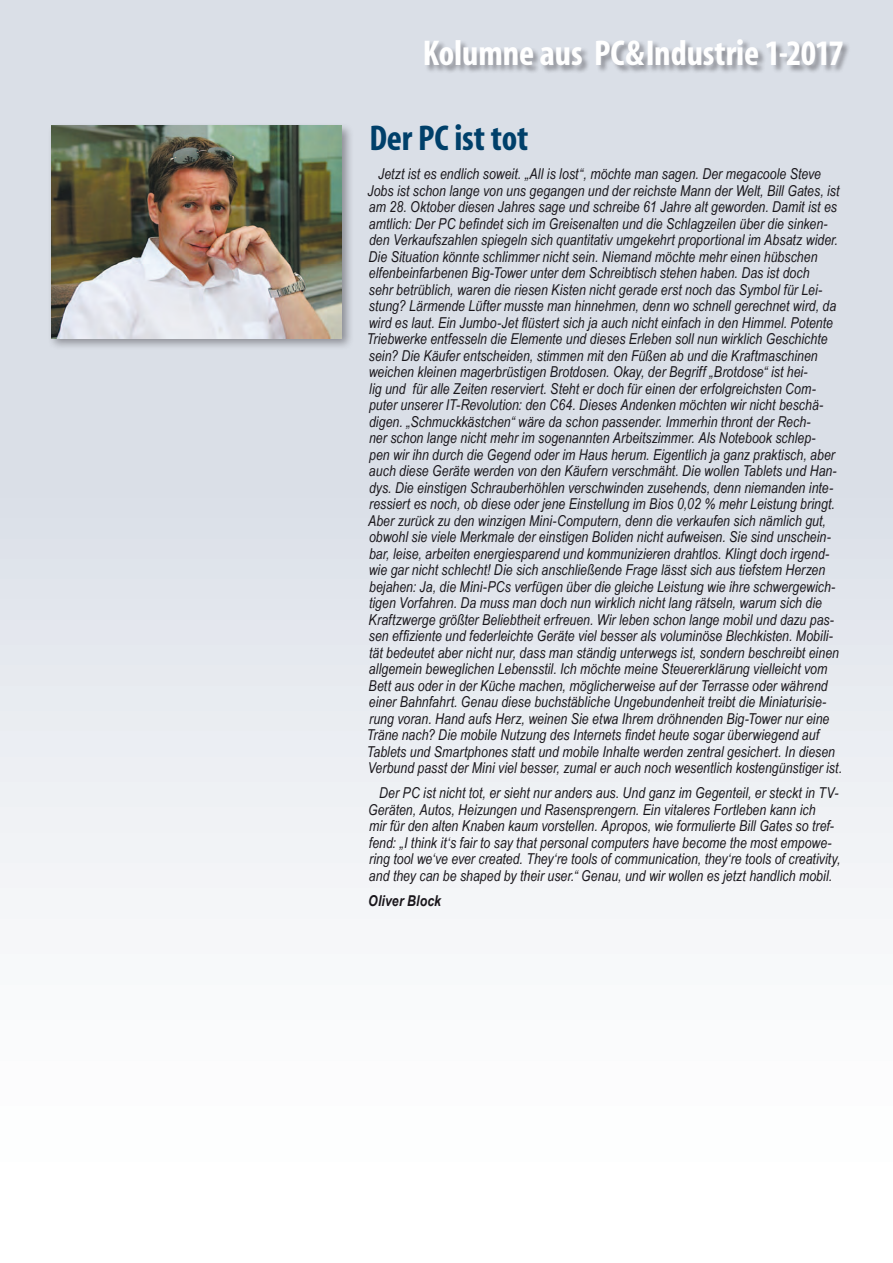
<style>
.page{position:relative;width:893px;height:1263px;background:#fff}
.page>*{position:absolute;margin:0;border:0;box-sizing:border-box;transform-origin:0 0}
.t1{font:700 condensed 36px "Myriad";letter-spacing:-.005em;color:#fff}
.t2{font:700 condensed 36px "Myriad";letter-spacing:-.005em;color:#00406a}
.t3{font:italic 15px/16.5px "Arial Narrow";letter-spacing:.005em;color:#1a171c}
.t4{font:italic 700 15px "Arial Narrow";letter-spacing:.01em;color:#1a171c}
</style>
<div class="page">
<div style="left:0;top:0;width:893px;height:1263px;background:linear-gradient(to bottom,#d0d7e1,#fff)"></div>
<div style="left:425px;top:39px;width:426px;height:35px;background:#1a171c;opacity:.4"></div>
<div style="left:47px;top:122px;width:307px;height:229px;background:#1a171c;opacity:.4"></div>
<img style="left:51px;top:126px;width:291px;height:212px">
<h1 class="t1" style="left:423px;top:35px;width:422px">Kolumne aus PC&amp;Industrie 1-2017</h1>
<h1 class="t2" style="left:369px;top:120px;width:160px">Der PC ist tot</h1>
<p class="t3" style="left:367px;top:165px;width:477px;text-indent:11px">Jetzt ist es endlich soweit. „All is lost“, möchte man sagen. Der megacoole Steve Jobs ist schon lange von uns gegangen und der reichste Mann der Welt, Bill Gates, ist am 28. Oktober diesen Jahres sage und schreibe 61 Jahre alt geworden. Damit ist es amtlich: Der PC befindet sich im Greisenalten und die Schlagzeilen über die sinken&shy;den Verkaufszahlen spiegeln sich quantitativ umgekehrt proportional im Absatz wider.<br>Die Situation könnte schlimmer nicht sein. Niemand möchte mehr einen hübschen elfenbeinfarbenen Big-Tower unter dem Schreibtisch stehen haben. Das ist doch<br>sehr betrüblich, waren die riesen Kisten nicht gerade erst noch das Symbol für Lei&shy;stung? Lärmende Lüfter musste man hinnehmen, denn wo schnell gerechnet wird, da wird es laut. Ein Jumbo-Jet flüstert sich ja auch nicht einfach in den Himmel. Potente Triebwerke entfesseln die Elemente und dieses Erleben soll nun wirklich Geschichte sein? Die Käufer entscheiden, stimmen mit den Füßen ab und die Kraftmaschinen weichen kleinen magerbrüstigen Brotdosen. Okay, der Begriff „Brotdose“ ist hei-<br>lig und für alle Zeiten reserviert. Steht er doch für einen der erfolgreichsten Com&shy;puter unserer IT-Revolution: den C64. Dieses Andenken möchten wir nicht beschä&shy;digen. „Schmuckkästchen“ wäre da schon passender. Immerhin thront der Rech-<br>ner schon lange nicht mehr im sogenannten Arbeitszimmer. Als Notebook schlep-<br>pen wir ihn durch die Gegend oder im Haus herum. Eigentlich ja ganz praktisch, aber auch diese Geräte werden von den Käufern verschmäht. Die wollen Tablets und Han&shy;dys. Die einstigen Schrauberhöhlen verschwinden zusehends, denn niemanden inte&shy;ressiert es noch, ob diese oder jene Einstellung im Bios 0,02 % mehr Leistung bringt.<br>Aber zurück zu den winzigen Mini-Computern, denn die verkaufen sich nämlich gut, obwohl sie viele Merkmale der einstigen Boliden nicht aufweisen. Sie sind unschein&shy;bar, leise, arbeiten energiesparend und kommunizieren drahtlos. Klingt doch irgend&shy;wie gar nicht schlecht! Die sich anschließende Frage lässt sich aus tiefstem Herzen bejahen: Ja, die Mini-PCs verfügen über die gleiche Leistung wie ihre schwergewich&shy;tigen Vorfahren. Da muss man doch nun wirklich nicht lang rätseln, warum sich die Kraftzwerge größter Beliebtheit erfreuen. Wir leben schon lange mobil und dazu pas&shy;sen effiziente und federleichte Geräte viel besser als voluminöse Blechkisten. Mobili&shy;tät bedeutet aber nicht nur, dass man ständig unterwegs ist, sondern beschreibt einen allgemein beweglichen Lebensstil. Ich möchte meine Steuererklärung vielleicht vom Bett aus oder in der Küche machen, möglicherweise auf der Terrasse oder während einer Bahnfahrt. Genau diese buchstäbliche Ungebundenheit treibt die Miniaturisie&shy;rung voran. Hand aufs Herz, weinen Sie etwa Ihrem dröhnenden Big-Tower nur eine Träne nach? Die mobile Nutzung des Internets findet heute sogar überwiegend auf Tablets und Smartphones statt und mobile Inhalte werden zentral gesichert. In diesen Verbund passt der Mini viel besser, zumal er auch noch wesentlich kostengünstiger ist.</p>
<p class="t3" style="left:368px;top:784px;width:474px;text-indent:11px">Der PC ist nicht tot, er sieht nur anders aus. Und ganz im Gegenteil, er steckt in TV-Geräten, Autos, Heizungen und Rasensprengern. Ein vitaleres Fortleben kann ich<br>mir für den alten Knaben kaum vorstellen. Apropos, wie formulierte Bill Gates so tref&shy;fend: „I think it‘s fair to say that personal computers have become the most empowe&shy;ring tool we‘ve ever created. They‘re tools of communication, they‘re tools of creativity, and they can be shaped by their user.“ Genau, und wir wollen es jetzt handlich mobil.</p>
<p class="t4" style="left:368px;top:889px;width:74px">Oliver Block</p>
</div>
